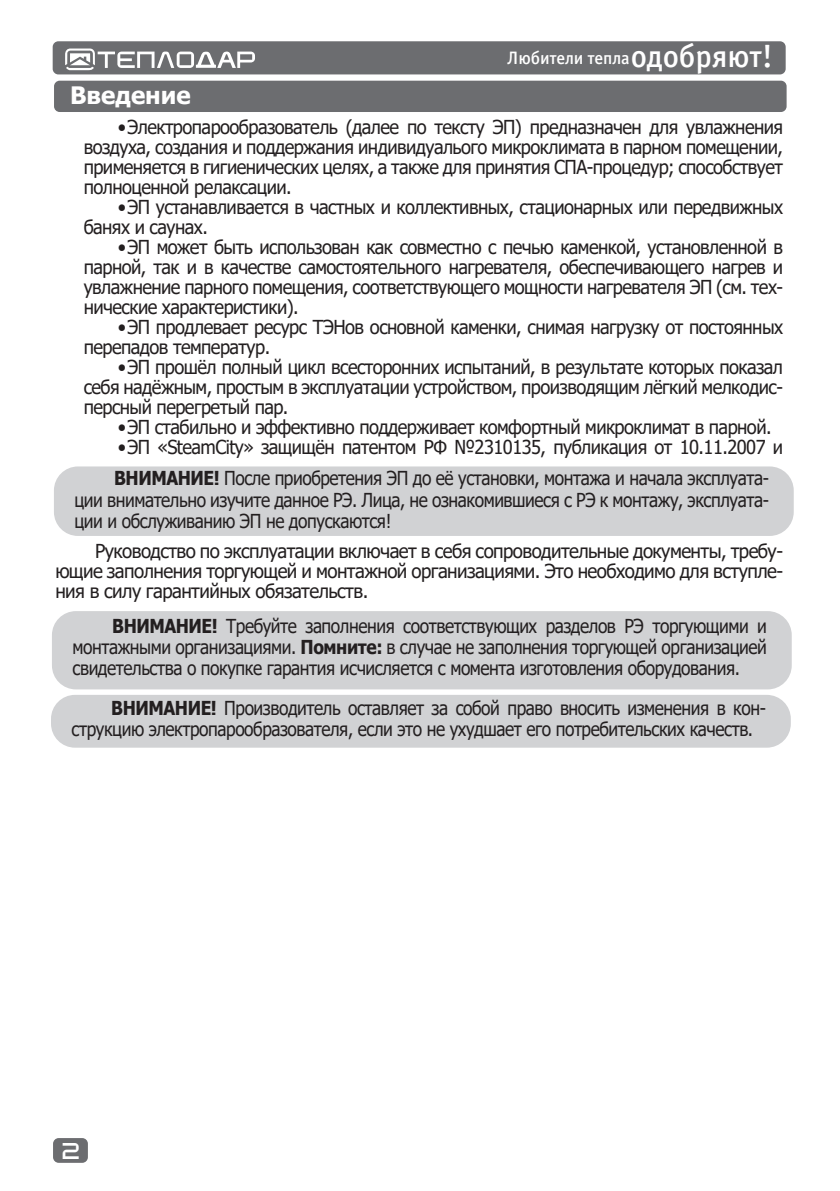
<style>
.page{position:relative;width:840px;height:1191px;background:#fff}
.page>*{position:absolute;margin:0;border:0;box-sizing:border-box;transform-origin:0 0}
.t1{font:700 24px "Tahoma";color:#fff}
.t2{font:19.2px/20px "Tahoma";letter-spacing:-.03em;color:#231f20;text-align:justify;scale:.95 1}
.t3{font:19.2px/21.2px "Tahoma";letter-spacing:-.03em;color:#231f20;text-align:justify;scale:.9 1}
.t4{font:19.2px/20px "Tahoma";letter-spacing:-.03em;color:#231f20;text-align:justify}
.t5{font:18px "Officina Sans Medium C";letter-spacing:-.005em;color:#fff}
.t6{font:16px "teplodar";color:#fff}
.s1{font-size:32px}
.s2{font-weight:700}
</style>
<div class="page">
<div style="left:53px;top:1138px;width:35px;height:24px;background:#6c6d70;border-radius:6px"></div>
<div style="left:53px;top:41px;width:732px;height:33px;background:#6c6d70;border-radius:6px"></div>
<svg style="left:65px;top:48px;width:190px;height:22px"></svg>
<div style="left:54px;top:466px;width:739px;height:70px;background:#d1d2d4;border-radius:24px"></div>
<div style="left:52px;top:611px;width:739px;height:78px;background:#d1d2d4;border-radius:24px"></div>
<div style="left:54px;top:81px;width:732px;height:31px;background:#6c6d70;border-radius:6px"></div>
<div style="left:51px;top:695px;width:739px;height:52px;background:#d1d2d4;border-radius:24px"></div>
<p class="t1" style="left:70px;top:78px;width:122px">Введение</p>
<p class="t5" style="left:507px;top:48px;width:267px">Любители тепла<span class="s1">одобряют!</span></p>
<p class="t2" style="left:84px;top:118px;width:737px;text-indent:34px">•Электропарообразователь (далее по тексту ЭП) предназначен для увлажнения воздуха, создания и поддержания индивидуалього микроклимата в парном помещении, применяется в гигиенических целях, а также для принятия СПА-процедур; способствует полноценной релаксации.</p>
<p class="t2" style="left:84px;top:198px;width:737px;text-indent:34px">•ЭП устанавливается в частных и коллективных, стационарных или передвижных банях и саунах.</p>
<p class="t2" style="left:84px;top:238px;width:737px;text-indent:34px">•ЭП может быть использован как совместно с печью каменкой, установленной в парной, так и в качестве самостоятельного нагревателя, обеспечивающего нагрев и увлажнение парного помещения, соответствующего мощности нагревателя ЭП (см. тех&shy;нические характеристики).</p>
<p class="t2" style="left:84px;top:318px;width:737px;text-indent:34px">•ЭП продлевает ресурс ТЭНов основной каменки, снимая нагрузку от постоянных перепадов температур.</p>
<p class="t2" style="left:84px;top:358px;width:737px;text-indent:34px">•ЭП прошёл полный цикл всесторонних испытаний, в результате которых показал себя надёжным, простым в эксплуатации устройством, производящим лёгкий мелкодис&shy;персный перегретый пар.</p>
<p class="t2" style="left:118px;top:418px;width:689px">•ЭП стабильно и эффективно поддерживает комфортный микроклимат в парной.</p>
<p class="t2" style="left:118px;top:438px;width:701px">•ЭП «SteamCity» защищён патентом РФ №2310135, публикация от 10.11.2007 и</p>
<p class="t3" style="left:74px;top:469px;width:772px;text-indent:40px"><span class="s2">ВНИМАНИЕ!</span> После приобретения ЭП до её установки, монтажа и начала эксплуата&shy;ции внимательно изучите данное РЭ. Лица, не ознакомившиеся с РЭ к монтажу, эксплуата&shy;ции и обслуживанию ЭП не допускаются!</p>
<p class="t4" style="left:55px;top:542px;width:729px;text-indent:40px">Руководство по эксплуатации включает в себя сопроводительные документы, требу&shy;ющие заполнения торгующей и монтажной организациями. Это необходимо для вступле&shy;ния в силу гарантийных обязательств.</p>
<p class="t3" style="left:72px;top:616px;width:772px;text-indent:40px"><span class="s2">ВНИМАНИЕ!</span> Требуйте заполнения соответствующих разделов РЭ торгующими и монтажными организациями. <span class="s2">Помните:</span> в случае не заполнения торгующей организацией свидетельства о покупке гарантия исчисляется с момента изготовления оборудования.</p>
<p class="t3" style="left:72px;top:698px;width:772px;text-indent:40px"><span class="s2">ВНИМАНИЕ!</span> Производитель оставляет за собой право вносить изменения в кон&shy;струкцию электропарообразователя, если это не ухудшает его потребительских качеств.</p>
<p class="t6" style="left:63px;top:1144px;width:18px">2</p>
</div>
